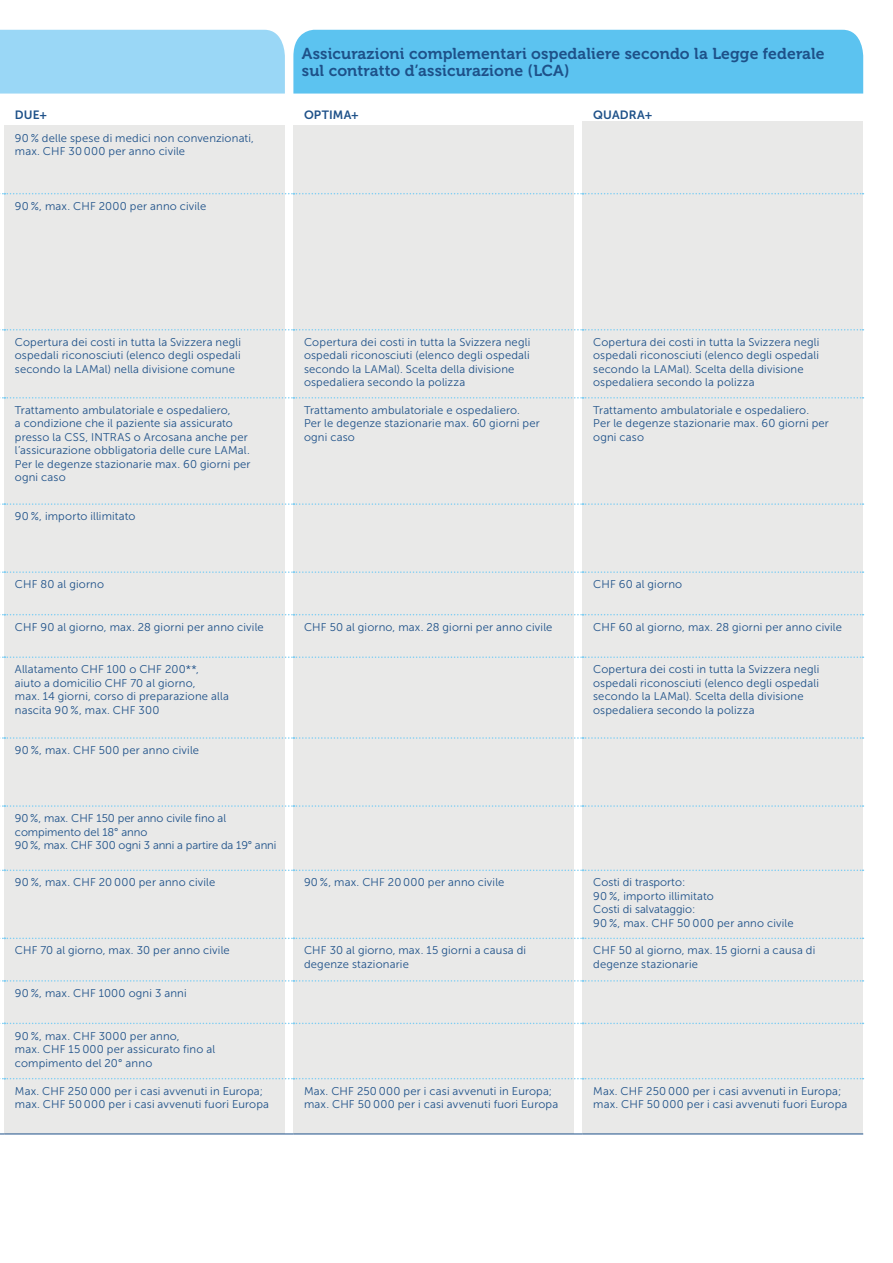
<style>
.page{position:relative;width:893px;height:1263px;background:#fff}
.page>*{position:absolute;margin:0;border:0;box-sizing:border-box;transform-origin:0 0}
.t1{font:15.75px/16.5px "Museo 700";letter-spacing:.01em;color:#1e5189}
.t2{font:12px "Museo Sans 700";letter-spacing:.015em;color:#1e5189}
.t3{font:11.25px/13.5px "Museo Sans 300";letter-spacing:.015em;color:#1e5189}
.t4{font:11.25px/13.5px "Museo Sans 300";letter-spacing:-.005em;color:#1e5189}
</style>
<div class="page">
<div style="left:0;top:30px;width:285px;height:64px;background:#9ad7f6"></div>
<div style="left:293px;top:30px;width:570px;height:64px;background:#5cc3f0"></div>
<div style="left:4px;top:125px;width:281px;height:1009px;background:#e9e9e8"></div>
<div style="left:293px;top:125px;width:281px;height:1009px;background:#e9e9e8"></div>
<div style="left:583px;top:121px;width:280px;height:1013px;background:#e9e9e8"></div>
<svg style="left:0;top:193px;width:863px;height:1px"></svg>
<svg style="left:0;top:329px;width:863px;height:1px"></svg>
<svg style="left:0;top:397px;width:863px;height:2px"></svg>
<svg style="left:0;top:503px;width:863px;height:2px"></svg>
<svg style="left:0;top:571px;width:863px;height:2px"></svg>
<svg style="left:0;top:614px;width:863px;height:1px"></svg>
<svg style="left:0;top:656px;width:863px;height:2px"></svg>
<svg style="left:0;top:737px;width:863px;height:2px"></svg>
<svg style="left:0;top:805px;width:863px;height:2px"></svg>
<svg style="left:0;top:869px;width:863px;height:2px"></svg>
<svg style="left:0;top:937px;width:863px;height:2px"></svg>
<svg style="left:0;top:980px;width:863px;height:2px"></svg>
<svg style="left:0;top:1023px;width:863px;height:1px"></svg>
<hr style="left:4px;top:1133px;width:289px;height:1px;background:#1e5189">
<hr style="left:293px;top:1133px;width:290px;height:1px;background:#1e5189">
<hr style="left:583px;top:1133px;width:280px;height:1px;background:#1e5189">
<svg style="left:0;top:1078px;width:863px;height:1px"></svg>
<h1 class="t1" style="left:302px;top:46px;width:524px">Assicurazioni complementari ospedaliere secondo la Legge federale sul contratto d’assicurazione (LCA)</h1>
<p class="t2" style="left:15px;top:108px;width:34px">DUE+</p>
<p class="t2" style="left:304px;top:108px;width:56px">OPTIMA+</p>
<p class="t2" style="left:593px;top:108px;width:61px">QUADRA+</p>
<p class="t3" style="left:15px;top:131px;width:241px">90 % delle spese di medici non convenzionati, max. CHF 30 000 per anno civile</p>
<p class="t3" style="left:15px;top:199px;width:193px">90 %, max. CHF 2000 per anno civile</p>
<p class="t3" style="left:15px;top:335px;width:228px;text-align:justify">Copertura dei costi in tutta la Svizzera negli ospedali riconosciuti (elenco degli ospedali secondo la LAMal) nella divisione comune</p>
<p class="t3" style="left:304px;top:335px;width:228px">Copertura dei costi in tutta la Svizzera negli ospedali riconosciuti (elenco degli ospedali secondo la LAMal). Scelta della divisione ospedaliera secondo la polizza</p>
<p class="t3" style="left:593px;top:335px;width:228px">Copertura dei costi in tutta la Svizzera negli ospedali riconosciuti (elenco degli ospedali secondo la LAMal). Scelta della divisione ospedaliera secondo la polizza</p>
<p class="t3" style="left:15px;top:403px;width:237px">Trattamento ambulatoriale e ospedaliero,<br>a condizione che il paziente sia assicurato presso la CSS, INTRAS o Arcosana anche per l’assicurazione obbligatoria delle cure LAMal.<br>Per le degenze stazionarie max. 60 giorni per ogni caso</p>
<p class="t3" style="left:304px;top:403px;width:237px">Trattamento ambulatoriale e ospedaliero.<br>Per le degenze stazionarie max. 60 giorni per ogni caso</p>
<p class="t3" style="left:593px;top:403px;width:237px">Trattamento ambulatoriale e ospedaliero.<br>Per le degenze stazionarie max. 60 giorni per ogni caso</p>
<p class="t3" style="left:15px;top:510px;width:122px">90 %, importo illimitato</p>
<p class="t3" style="left:15px;top:578px;width:91px">CHF 80 al giorno</p>
<p class="t3" style="left:593px;top:578px;width:90px">CHF 60 al giorno</p>
<p class="t3" style="left:15px;top:620px;width:250px">CHF 90 al giorno, max. 28 giorni per anno civile</p>
<p class="t3" style="left:304px;top:620px;width:250px">CHF 50 al giorno, max. 28 giorni per anno civile</p>
<p class="t3" style="left:593px;top:620px;width:250px">CHF 60 al giorno, max. 28 giorni per anno civile</p>
<p class="t3" style="left:15px;top:663px;width:216px">Allatamento CHF 100 o CHF 200**,<br>aiuto a domicilio CHF 70 al giorno,<br>max. 14 giorni, corso di preparazione alla nascita 90 %, max. CHF 300</p>
<p class="t3" style="left:593px;top:663px;width:228px">Copertura dei costi in tutta la Svizzera negli ospedali riconosciuti (elenco degli ospedali secondo la LAMal). Scelta della divisione ospedaliera secondo la polizza</p>
<p class="t3" style="left:15px;top:743px;width:186px">90 %, max. CHF 500 per anno civile</p>
<p class="t4" style="left:15px;top:812px;width:263px">90 %, max. CHF 150 per anno civile fino al compimento del 18° anno<br>90 %, max. CHF 300 ogni 3 anni a partire da 19° anni</p>
<p class="t3" style="left:15px;top:876px;width:202px">90 %, max. CHF 20 000 per anno civile</p>
<p class="t3" style="left:304px;top:876px;width:202px">90 %, max. CHF 20 000 per anno civile</p>
<p class="t3" style="left:593px;top:876px;width:202px">Costi di trasporto:<br>90 %, importo illimitato<br>Costi di salvataggio:<br>90 %, max. CHF 50 000 per anno civile</p>
<p class="t3" style="left:15px;top:944px;width:216px">CHF 70 al giorno, max. 30 per anno civile</p>
<p class="t3" style="left:304px;top:944px;width:224px">CHF 30 al giorno, max. 15 giorni a causa di degenze stazionarie</p>
<p class="t3" style="left:593px;top:944px;width:224px">CHF 50 al giorno, max. 15 giorni a causa di degenze stazionarie</p>
<p class="t3" style="left:15px;top:986px;width:173px">90 %, max. CHF 1000 ogni 3 anni</p>
<p class="t3" style="left:15px;top:1029px;width:202px">90 %, max. CHF 3000 per anno,<br>max. CHF 15 000 per assicurato fino al compimento del 20° anno</p>
<p class="t3" style="left:15px;top:1084px;width:256px">Max. CHF 250 000 per i casi avvenuti in Europa; max. CHF 50 000 per i casi avvenuti fuori Europa</p>
<p class="t3" style="left:304px;top:1084px;width:256px">Max. CHF 250 000 per i casi avvenuti in Europa; max. CHF 50 000 per i casi avvenuti fuori Europa</p>
<p class="t3" style="left:593px;top:1084px;width:256px">Max. CHF 250 000 per i casi avvenuti in Europa; max. CHF 50 000 per i casi avvenuti fuori Europa</p>
</div>
